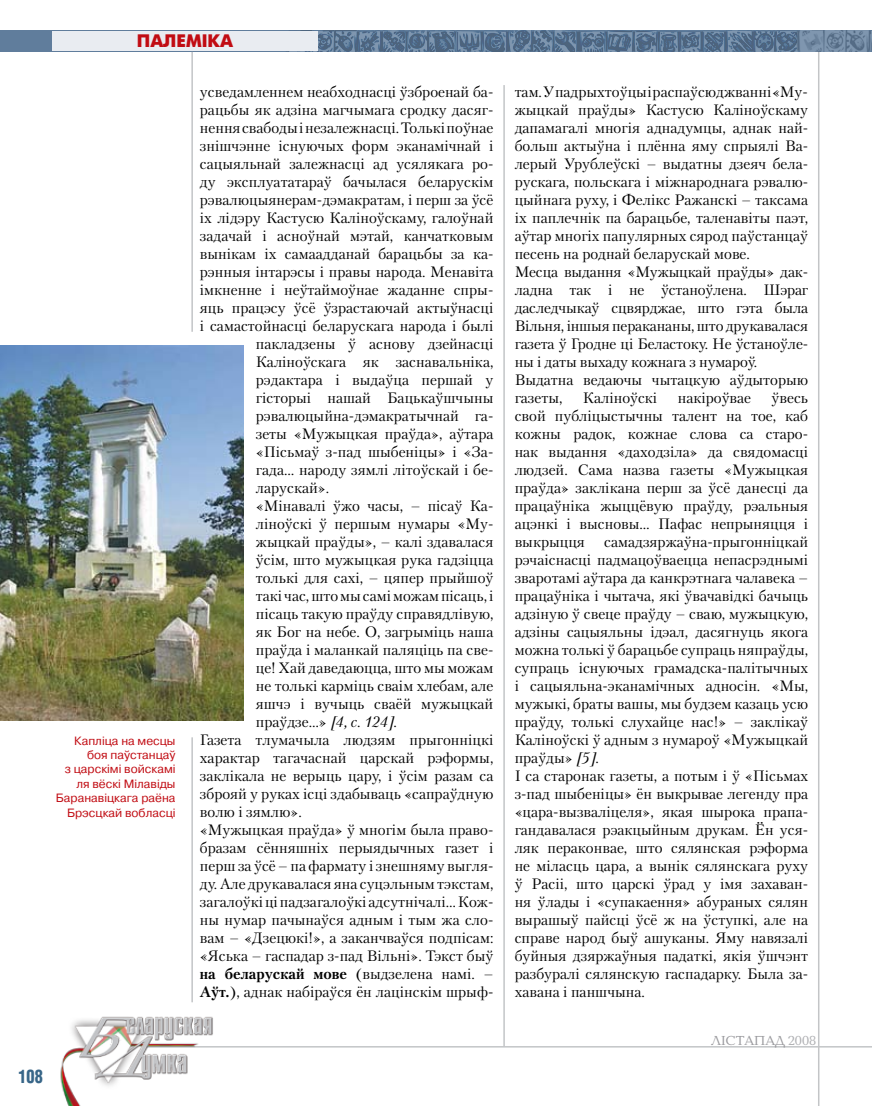
<style>
.page{position:relative;width:872px;height:1106px;background:#fff}
.page>*{position:absolute;margin:0;border:0;box-sizing:border-box;transform-origin:0 0}
.t1{font:18px "Futuris Extra C";color:#c10c13}
.t2{font:700 18px "AG Letterica Cond L";color:#386688;scale:.9 1}
.t3{font:15px/18px "Petersburg C";color:#000}
.t4{font:700 15px "Petersburg C";color:#000}
.t5{font:italic 15px "Petersburg C";color:#000}
.t6{font:13.5px "Baltica C";color:#97979b}
.t7{font:12px/14.4px "Pragmatica C";color:#c10c13;text-align:right}
.s1{font-style:normal}
.s2{font-weight:400}
.s3{font-weight:700}
.s4{font-style:italic}
.s5{color:#aeafb2}
</style>
<div class="page">
<hr style="left:818px;top:52px;width:1px;height:1054px;background:#c3c5c7">
<img style="left:285px;top:30px;width:587px;height:1px">
<hr style="left:503px;top:85px;width:2px;height:961px;background:#c3c5c7">
<svg style="left:0;top:31px;width:871px;height:21px"></svg>
<div style="left:52px;top:31px;width:266px;height:20px;background:#e9ecf1"></div>
<hr style="left:146px;top:1046px;width:726px;height:1px;background:#c3c5c7">
<img style="left:60px;top:1002px;width:170px;height:104px">
<svg style="left:871px;top:31px;width:1px;height:21px"></svg>
<hr style="left:191px;top:52px;width:2px;height:280px;background:#c3c5c7">
<img style="left:0;top:345px;width:243px;height:375px">
<hr style="left:191px;top:737px;width:2px;height:265px;background:#c3c5c7">
<p class="t1" style="left:137px;top:31px;width:98px">ПАЛЕМІКА</p>
<p class="t3" style="left:200px;top:82px;width:295px">усведамленнем неабходнасці ўзброенай ба-</p>
<p class="t3" style="left:200px;top:100px;width:295px">рацьбы як адзіна магчымага сродку дасяг-</p>
<p class="t3" style="left:200px;top:118px;width:295px">нення свабоды і незалежнасці. Толькі поўнае</p>
<p class="t3" style="left:200px;top:136px;width:295px">знішчэнне існуючых форм эканамічнай і</p>
<p class="t3" style="left:200px;top:154px;width:295px">сацыяльнай залежнасці ад усялякага ро-</p>
<p class="t3" style="left:200px;top:172px;width:295px">ду эксплуататараў бачылася беларускім</p>
<p class="t3" style="left:200px;top:190px;width:295px">рэвалюцыянерам-дэмакратам, і перш за ўсё</p>
<p class="t3" style="left:200px;top:208px;width:295px">іх лідэру Кастусю Каліноўскаму, галоўнай</p>
<p class="t3" style="left:200px;top:226px;width:295px">задачай і асноўнай мэтай, канчатковым</p>
<p class="t3" style="left:200px;top:244px;width:295px">вынікам іх самаадданай барацьбы за ка-</p>
<p class="t3" style="left:200px;top:262px;width:295px">рэнныя інтарэсы і правы народа. Менавіта</p>
<p class="t3" style="left:200px;top:280px;width:295px">імкненне і неўтаймоўнае жаданне спры-</p>
<p class="t3" style="left:200px;top:298px;width:295px">яць працэсу ўсё ўзрастаючай актыўнасці</p>
<p class="t3" style="left:200px;top:316px;width:295px">і самастойнасці беларускага народа і былі</p>
<p class="t3" style="left:256px;top:334px;width:239px">пакладзены ў аснову дзейнасці</p>
<p class="t3" style="left:256px;top:352px;width:239px">Каліноўскага як заснавальніка,</p>
<p class="t3" style="left:256px;top:370px;width:239px">рэдактара і выдаўца першай у</p>
<p class="t3" style="left:256px;top:388px;width:239px">гісторыі нашай Бацькаўшчыны</p>
<p class="t3" style="left:256px;top:406px;width:239px">рэвалюцыйна-дэмакратычнай га-</p>
<p class="t3" style="left:256px;top:424px;width:239px">зеты «Мужыцкая праўда», аўтара</p>
<p class="t3" style="left:256px;top:442px;width:239px">«Пісьмаў з-пад шыбеніцы» і «За-</p>
<p class="t3" style="left:256px;top:460px;width:239px">гада… народу зямлі літоўскай і бе-</p>
<p class="t3" style="left:256px;top:478px;width:75px">ларускай».</p>
<p class="t3" style="left:256px;top:496px;width:239px">«Мінавалі ўжо часы, – пісаў Ка-</p>
<p class="t3" style="left:256px;top:514px;width:239px">ліноўскі ў першым нумары «Му-</p>
<p class="t3" style="left:256px;top:532px;width:239px">жыцкай праўды», – калі здавалася</p>
<p class="t3" style="left:256px;top:550px;width:239px">ўсім, што мужыцкая рука гадзіцца</p>
<p class="t3" style="left:256px;top:568px;width:239px">толькі для сахі, – цяпер прыйшоў</p>
<p class="t3" style="left:256px;top:586px;width:239px">такі час, што мы самі можам пісаць, і</p>
<p class="t3" style="left:256px;top:604px;width:239px">пісаць такую праўду справядлівую,</p>
<p class="t3" style="left:256px;top:622px;width:239px">як Бог на небе. О, загрыміць наша</p>
<p class="t3" style="left:256px;top:640px;width:239px">праўда і маланкай паляціць па све-</p>
<p class="t3" style="left:256px;top:658px;width:239px">це! Хай даведаюцца, што мы можам</p>
<p class="t3" style="left:256px;top:676px;width:239px">не толькі карміць сваім хлебам, але</p>
<p class="t3" style="left:256px;top:694px;width:239px">яшчэ і вучыць сваёй мужыцкай</p>
<p class="t5" style="left:256px;top:713px;width:143px"><span class="s1">праўдзе…»</span> [4, с. 124].</p>
<p class="t3" style="left:200px;top:730px;width:295px">Газета тлумачыла людзям прыгонніцкі</p>
<p class="t3" style="left:200px;top:748px;width:295px">характар тагачаснай царскай рэформы,</p>
<p class="t3" style="left:200px;top:766px;width:295px">заклікала не верыць цару, і ўсім разам са</p>
<p class="t3" style="left:200px;top:784px;width:295px">зброяй у руках ісці здабываць «сапраўдную</p>
<p class="t3" style="left:200px;top:802px;width:103px">волю і зямлю».</p>
<p class="t3" style="left:200px;top:820px;width:295px">«Мужыцкая праўда» ў многім была право-</p>
<p class="t3" style="left:200px;top:838px;width:295px">бразам сённяшніх перыядычных газет і</p>
<p class="t3" style="left:200px;top:856px;width:295px">перш за ўсё – па фармату і знешняму выгля-</p>
<p class="t3" style="left:200px;top:874px;width:295px">ду. Але друкавалася яна суцэльным тэкстам,</p>
<p class="t3" style="left:200px;top:892px;width:295px">загалоўкі ці падзагалоўкі адсутнічалі… Кож-</p>
<p class="t3" style="left:200px;top:910px;width:295px">ны нумар пачынаўся адным і тым жа сло-</p>
<p class="t3" style="left:200px;top:928px;width:295px">вам – «Дзецюкі!», а заканчваўся подпісам:</p>
<p class="t3" style="left:200px;top:946px;width:295px">«Яська – гаспадар з-пад Вільні». Тэкст быў</p>
<p class="t4" style="left:200px;top:964px;width:295px">на беларускай мове <span class="s2">(выдзелена намі. –</span></p>
<p class="t3" style="left:200px;top:982px;width:295px"><span class="s3">Аўт.</span>), аднак набіраўся ён лацінскім шрыф-</p>
<p class="t7" style="left:56px;top:733px;width:121px">Капліца на месцы боя паўстанцаў<br>з царскімі войскамі ля вёскі Мілавіды<br>Баранавіцкага раёна<br>Брэсцкай вобласці</p>
<p class="t2" style="left:18px;top:1065px;width:29px">108</p>
<p class="t3" style="left:514px;top:82px;width:295px">там. У падрыхтоўцы і распаўсюджванні «Му&shy;жыцкай праўды» Кастусю Каліноўскаму дапамагалі многія аднадумцы, аднак най&shy;больш актыўна і плённа яму спрыялі Ва&shy;лерый Урублеўскі – выдатны дзеяч бела&shy;рускага, польскага і міжнароднага рэвалю&shy;цыйнага руху, і Фелікс Ражанскі – таксама іх паплечнік па барацьбе, таленавіты паэт, аўтар многіх папулярных сярод паўстанцаў песень на роднай беларускай мове.<br>Месца выдання «Мужыцкай праўды» дак&shy;ладна так і не ўстаноўлена. Шэраг даследчыкаў сцвярджае, што гэта была Вільня, іншыя перакананы, што друкавалася газета ў Гродне ці Беластоку. Не ўстаноўле&shy;ны і даты выхаду кожнага з нумароў.<br>Выдатна ведаючы чытацкую аўдыторыю газеты,</p>
<p class="t3" style="left:583px;top:388px;width:76px">Каліноўскі</p>
<p class="t3" style="left:678px;top:388px;width:75px">накіроўвае</p>
<p class="t3" style="left:514px;top:388px;width:295px;text-align:justify;text-indent:257px">ўвесь свой публіцыстычны талент на тое, каб кожны радок, кожнае слова са старо&shy;нак выдання «даходзіла» да свядомасці людзей. Сама назва газеты «Мужыцкая праўда» заклікана перш за ўсё данесці да працаўніка жыццёвую праўду, рэальныя ацэнкі і высновы… Пафас непрыняцця і выкрыцця</p>
<p class="t3" style="left:514px;top:532px;width:295px;text-indent:90px">самадзяржаўна-прыгонніцкай рэчаіснасці падмацоўваецца непасрэднымі зваротамі аўтара да канкрэтнага чалавека – працаўніка і чытача, які ўвачавідкі бачыць адзіную ў свеце праўду – сваю, мужыцкую, адзіны сацыяльны ідэал, дасягнуць якога можна толькі ў барацьбе супраць няпраўды, супраць існуючых грамадска-палітычных і сацыяльна-эканамічных адносін. «Мы, мужыкі, браты вашы, мы будзем казаць усю праўду, толькі слухайце нас!» – заклікаў Каліноўскі ў адным з нумароў «Мужыцкай праўды» <span class="s4">[5].<br></span>І са старонак газеты, а потым і ў «Пісьмах з-пад шыбеніцы» ён выкрывае легенду пра «цара-вызваліцеля», якая шырока прапа&shy;гандавалася рэакцыйным друкам. Ён уся&shy;ляк пераконвае, што сялянская рэформа не міласць цара, а вынік сялянскага руху ў Расіі, што царскі ўрад у імя захаван&shy;ня ўлады і «супакаення» абураных сялян вырашыў пайсці ўсё ж на ўступкі, але на справе народ быў ашуканы. Яму навязалі буйныя дзяржаўныя падаткі, якія ўшчэнт разбуралі сялянскую гаспадарку. Была за&shy;хавана і паншчына.</p>
<p class="t6" style="left:711px;top:1033px;width:107px">лІстапад <span class="s5">2008</span></p>
</div>
